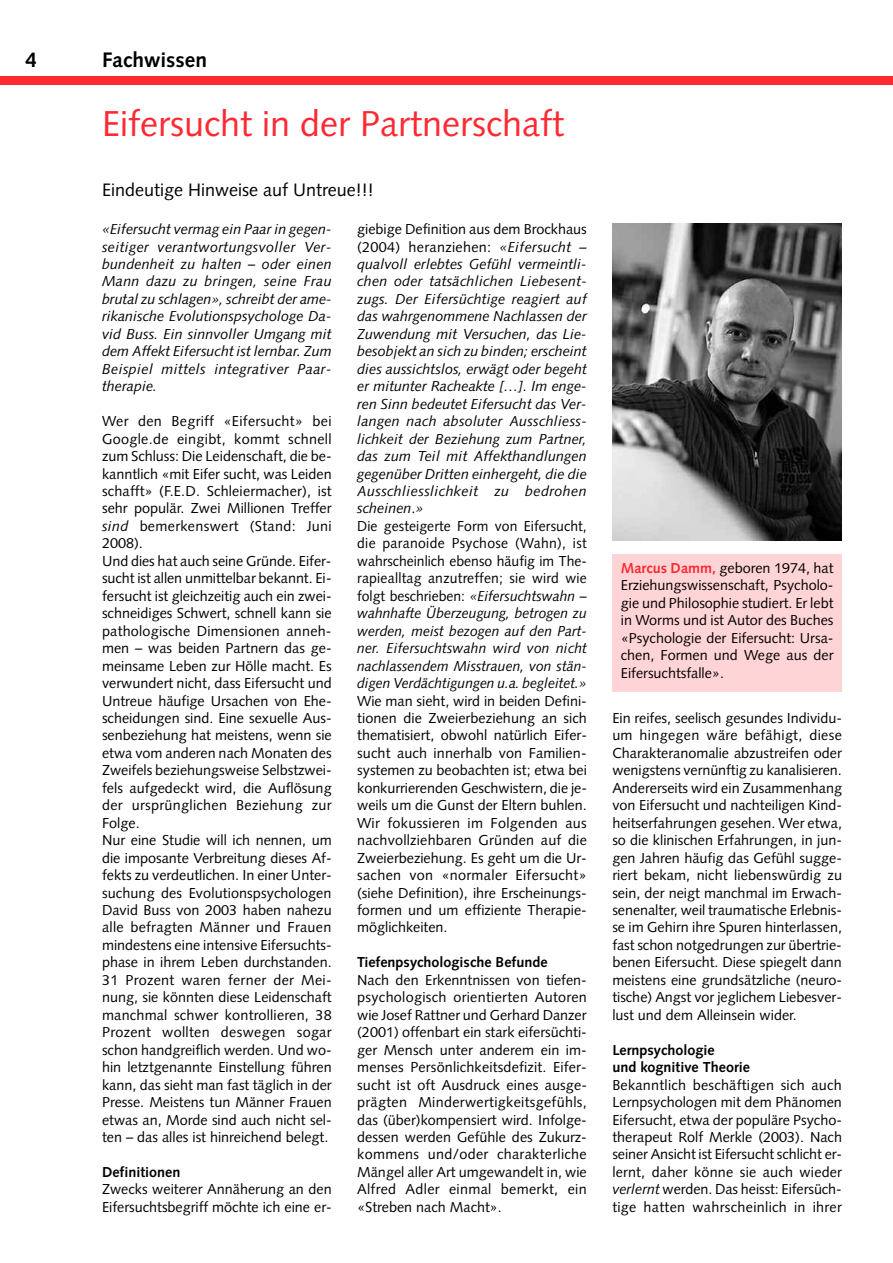
<style>
.page{position:relative;width:893px;height:1263px;background:#fff}
.page>*{position:absolute;margin:0;border:0;box-sizing:border-box;transform-origin:0 0}
.t1{font:36px "Syntax";color:#ff2932}
.t2{font:700 21px "Syntax";color:#000}
.t3{font:18px "Syntax";color:#000}
.t4{font:14.4px/17.4px "Syntax";color:#000;text-align:justify}
.t5{font:italic 14.4px/17.4px "Syntax";color:#000}
.t6{font:700 14.4px/17.4px "Syntax";color:#000}
.s1{font-style:italic}
.s2{font-style:normal}
.s3{font-weight:700;color:#ff2932}
</style>
<div class="page">
<div style="left:0;top:77px;width:893px;height:8px;background:#ff2932"></div>
<div style="left:612px;top:554px;width:230px;height:137px;background:#ffd4d6"></div>
<img style="left:612px;top:223px;width:230px;height:318px">
<h2 class="t2" style="left:26px;top:51px;width:13px">4</h2>
<h2 class="t2" style="left:102px;top:51px;width:106px">Fachwissen</h2>
<h1 class="t1" style="left:102px;top:109px;width:463px">Eifersucht in der Partnerschaft</h1>
<p class="t3" style="left:102px;top:182px;width:273px">Eindeutige Hinweise auf Untreue!!!</p>
<p class="t5" style="left:102px;top:222px;width:231px;text-align:justify">«Eifersucht vermag ein Paar in gegen&shy;seitiger verantwortungsvoller Ver&shy;bundenheit zu halten – oder einen Mann dazu zu bringen, seine Frau brutal zu schlagen», schreibt der ame&shy;rikanische Evolutionspsychologe Da&shy;vid Buss. Ein sinnvoller Umgang mit dem Affekt Eifersucht ist lernbar. Zum Beispiel mittels integrativer Paar&shy;therapie.</p>
<p class="t4" style="left:102px;top:414px;width:231px;text-align:left">Wer den Begriff «Eifersucht» bei Google.de eingibt, kommt schnell zum Schluss: Die Leidenschaft, die be&shy;kanntlich «mit Eifer sucht, was Leiden schafft» (F.E.D. Schleiermacher), ist sehr populär. Zwei Millionen Treffer <span class="s1">sind</span> bemerkenswert (Stand: Juni 2008).<br>Und dies hat auch seine Gründe. Eifer&shy;sucht ist allen unmittelbar bekannt. Ei&shy;fersucht ist gleichzeitig auch ein zwei&shy;schneidiges Schwert, schnell kann sie pathologische Dimensionen anneh&shy;men – was beiden Partnern das ge&shy;meinsame Leben zur Hölle macht. Es verwundert nicht, dass Eifersucht und Untreue häufige Ursachen von Ehe&shy;scheidungen sind. Eine sexuelle Aus&shy;senbeziehung hat meistens, wenn sie etwa vom anderen nach Monaten des Zweifels beziehungsweise Selbstzwei&shy;fels aufgedeckt wird, die Auflösung der ursprünglichen Beziehung zur Folge.<br>Nur eine Studie will ich nennen, um die imposante Verbreitung dieses Af&shy;fekts zu verdeutlichen. In einer Unter&shy;suchung des Evolutionspsychologen David Buss von 2003 haben nahezu alle befragten Männer und Frauen mindestens eine intensive Eifersuchts&shy;phase in ihrem Leben durchstanden.<br>31 Prozent waren ferner der Mei&shy;nung, sie könnten diese Leidenschaft manchmal schwer kontrollieren, 38<br>Prozent wollten deswegen sogar schon handgreiflich werden. Und wo&shy;hin letztgenannte Einstellung führen kann, das sieht man fast täglich in der Presse. Meistens tun Männer Frauen etwas an, Morde sind auch nicht sel&shy;ten – das alles ist hinreichend belegt.</p>
<p class="t6" style="left:102px;top:1164px;width:80px">Definitionen</p>
<p class="t4" style="left:102px;top:1182px;width:231px">Zwecks weiterer Annäherung an den<br>Eifersuchtsbegriff möchte ich eine er-</p>
<p class="t5" style="left:357px;top:222px;width:231px"><span class="s2">giebige Definition aus dem Brockhaus (2004) heranziehen:</span> «Eifersucht – qualvoll erlebtes Gefühl vermeintli&shy;chen oder tatsächlichen Liebesent&shy;zugs. Der Eifersüchtige reagiert auf das wahrgenommene Nachlassen der Zuwendung mit Versuchen, das Lie&shy;besobjekt an sich zu binden; erscheint dies aussichtslos, erwägt oder begeht er mitunter Racheakte […]. Im enge&shy;ren Sinn bedeutet Eifersucht das Ver&shy;langen nach absoluter Ausschliess&shy;lichkeit der Beziehung zum Partner, das zum Teil mit Affekthandlungen gegenüber Dritten einhergeht, die die Ausschliesslichkeit zu bedrohen scheinen<span class="s2">.</span>»<br><span class="s2">Die gesteigerte Form von Eifersucht, die paranoide Psychose (Wahn), ist wahrscheinlich ebenso häufig im The&shy;rapiealltag anzutreffen; sie wird wie folgt beschrieben:</span> «Eifersuchtswahn – wahnhafte Überzeugung, betrogen zu werden, meist bezogen auf den Part&shy;ner. Eifersuchtswahn wird von nicht nachlassendem Misstrauen, von stän&shy;digen Verdächtigungen u.a. begleitet.»</p>
<p class="t4" style="left:357px;top:693px;width:231px">Wie man sieht, wird in beiden Defini&shy;tionen die Zweierbeziehung an sich thematisiert, obwohl natürlich Eifer&shy;sucht auch innerhalb von Familien&shy;systemen zu beobachten ist; etwa bei konkurrierenden Geschwistern, die je&shy;weils um die Gunst der Eltern buhlen.<br>Wir fokussieren im Folgenden aus nachvollziehbaren Gründen auf die Zweierbeziehung. Es geht um die Ur&shy;sachen von «normaler Eifersucht» (siehe Definition), ihre Erscheinungs&shy;formen und um effiziente Therapie&shy;möglichkeiten.</p>
<p class="t6" style="left:357px;top:955px;width:192px">Tiefenpsychologische Befunde</p>
<p class="t4" style="left:357px;top:972px;width:231px">Nach den Erkenntnissen von tiefen&shy;psychologisch orientierten Autoren wie Josef Rattner und Gerhard Danzer (2001) offenbart ein stark eifersüchti&shy;ger Mensch unter anderem ein im&shy;menses Persönlichkeitsdefizit. Eifer&shy;sucht ist oft Ausdruck eines ausge&shy;prägten Minderwertigkeitsgefühls, das (über)kompensiert wird. Infolge&shy;dessen werden Gefühle des Zukurz&shy;kommens und/oder charakterliche Mängel aller Art umgewandelt in, wie Alfred Adler einmal bemerkt, ein «Streben nach Macht».</p>
<p class="t4" style="left:621px;top:561px;width:214px"><span class="s3">Marcus Damm,</span> geboren 1974, hat Erziehungswissenschaft, Psycholo&shy;gie und Philosophie studiert. Er lebt in Worms und ist Autor des Buches «Psychologie der Eifersucht: Ursa&shy;chen, Formen und Wege aus der Eifersuchtsfalle».</p>
<p class="t4" style="left:612px;top:710px;width:231px">Ein reifes, seelisch gesundes Individu&shy;um hingegen wäre befähigt, diese Charakteranomalie abzustreifen oder wenigstens vernünftig zu kanalisieren.<br>Andererseits wird ein Zusammenhang von Eifersucht und nachteiligen Kind&shy;heitserfahrungen gesehen. Wer etwa, so die klinischen Erfahrungen, in jun&shy;gen Jahren häufig das Gefühl sugge&shy;riert bekam, nicht liebenswürdig zu sein, der neigt manchmal im Erwach&shy;senenalter, weil traumatische Erlebnis&shy;se im Gehirn ihre Spuren hinterlassen, fast schon notgedrungen zur übertrie&shy;benen Eifersucht. Diese spiegelt dann meistens eine grundsätzliche (neuro&shy;tische) Angst vor jeglichem Liebesver&shy;lust und dem Alleinsein wider.</p>
<p class="t6" style="left:612px;top:1042px;width:139px">Lernpsychologie<br>und kognitive Theorie</p>
<p class="t4" style="left:612px;top:1077px;width:231px">Bekanntlich beschäftigen sich auch Lernpsychologen mit dem Phänomen Eifersucht, etwa der populäre Psycho&shy;therapeut Rolf Merkle (2003). Nach seiner Ansicht ist Eifersucht schlicht er&shy;lernt, daher könne sie auch wieder <span class="s1">verlernt</span> werden. Das heisst: Eifersüch&shy;tige hatten wahrscheinlich in ihrer</p>
</div>
